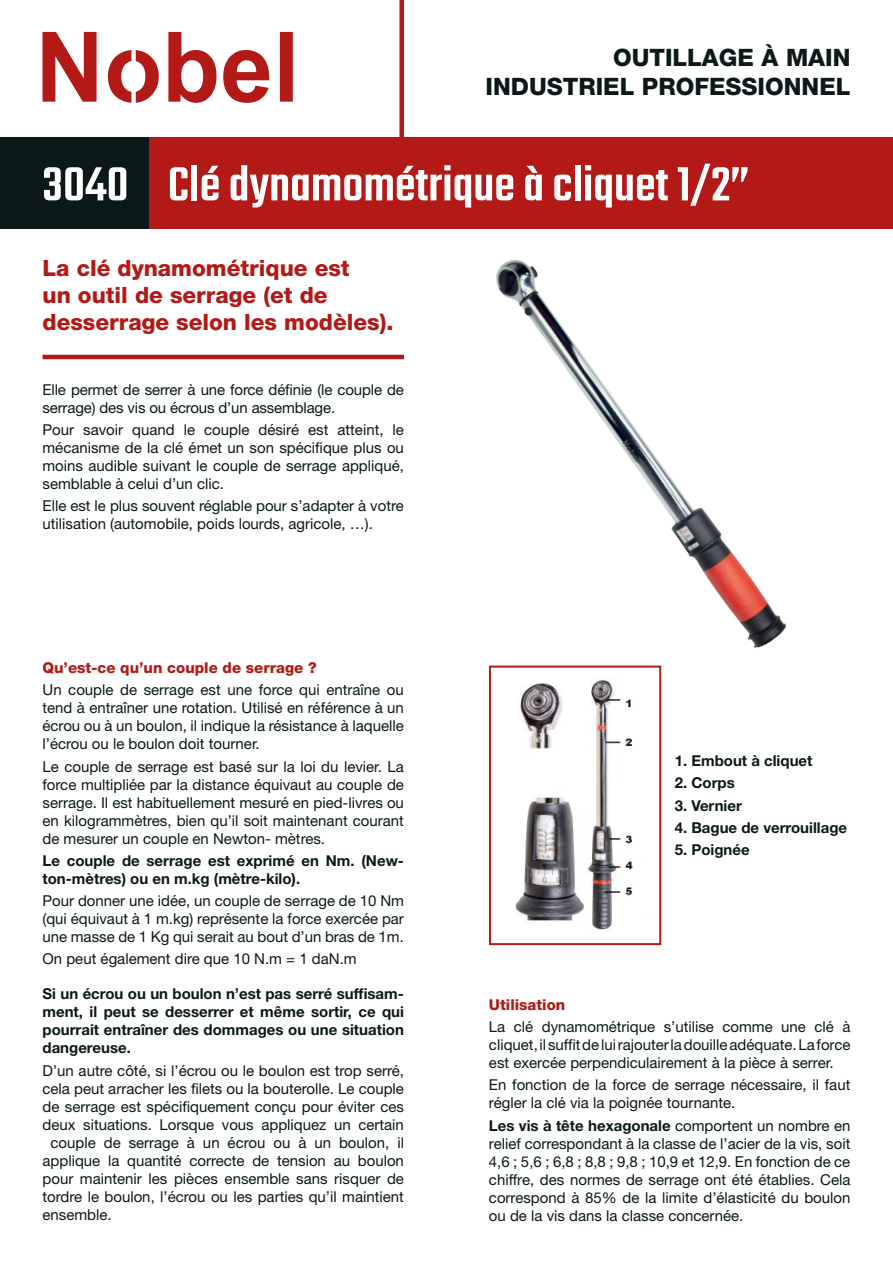
<style>
.page{position:relative;width:893px;height:1263px;background:#fff}
.page>*{position:absolute;margin:0;border:0;box-sizing:border-box;transform-origin:0 0}
.t1{font:500 52.5px "Teko";color:#fff}
.t2{font:800 24px/28.8px "Helvetica Neue LT Std";color:#0b1919;text-align:right}
.sous_titre{font:800 22.5px/27px "Helvetica Neue LT Std";color:#b31a17}
.t3{font:15px/18px "Helvetica Neue LT Std";color:#0b1919;text-align:justify}
.t4{font:700 15px/18px "Helvetica Neue LT Std";color:#0b1919}
.sous_titre-2{font:800 15px "Helvetica Neue LT Std";color:#b31a17}
.s1{font-weight:700}
</style>
<div class="page">
<div style="left:399px;top:0;width:5px;height:170px;background:#b31a17"></div>
<svg style="left:43px;top:32px;width:54px;height:70px"></svg>
<svg style="left:168px;top:32px;width:48px;height:71px"></svg>
<svg style="left:223px;top:50px;width:46px;height:53px"></svg>
<svg style="left:280px;top:32px;width:13px;height:70px"></svg>
<svg style="left:108px;top:50px;width:51px;height:53px"></svg>
<div style="left:0;top:137px;width:893px;height:92px;background:#b31a17"></div>
<div style="left:0;top:137px;width:149px;height:92px;background:#0b1919"></div>
<img style="left:496px;top:260px;width:291px;height:389px">
<img style="left:515px;top:680px;width:118px;height:251px">
<div style="left:489px;top:666px;width:172px;height:279px;border:2px solid #b31a17"></div>
<hr style="left:43px;top:355px;width:361px;height:4px;background:#b31a17">
<p class="t2" style="left:485px;top:43px;width:366px">OUTILLAGE À MAIN<br>INDUSTRIEL PROFESSIONNEL</p>
<p class="t1" style="left:43px;top:154px;width:88px">3040</p>
<p class="t1" style="left:168px;top:154px;width:583px">Clé dynamométrique à cliquet 1/2”</p>
<p class="sous_titre" style="left:43px;top:255px;width:352px">La clé dynamométrique est<br>un outil de serrage (et de desserrage selon les modèles).</p>
<p class="t3" style="left:43px;top:380px;width:363px">Elle permet de serrer à une force définie (le couple de serrage) des vis ou écrous d’un assemblage.</p>
<p class="t3" style="left:43px;top:420px;width:363px">Pour savoir quand le couple désiré est atteint, le mécanisme de la clé émet un son spécifique plus ou moins audible suivant le couple de serrage appliqué, semblable à celui d’un clic.</p>
<p class="t3" style="left:43px;top:496px;width:363px">Elle est le plus souvent réglable pour s’adapter à votre utilisation (automobile, poids lourds, agricole, …).</p>
<p class="sous_titre-2" style="left:43px;top:659px;width:276px">Qu’est-ce qu’un couple de serrage ?</p>
<p class="t3" style="left:43px;top:681px;width:363px">Un couple de serrage est une force qui entraîne ou tend à entraîner une rotation. Utilisé en référence à un écrou ou à un boulon, il indique la résistance à laquelle l’écrou ou le boulon doit tourner.</p>
<p class="t3" style="left:43px;top:757px;width:363px">Le couple de serrage est basé sur la loi du levier. La force multipliée par la distance équivaut au couple de serrage. Il est habituellement mesuré en pied-livres ou en kilogrammètres, bien qu’il soit maintenant courant de mesurer un couple en Newton- mètres.</p>
<p class="t4" style="left:43px;top:851px;width:363px">Le couple de serrage est exprimé en Nm. (New&shy;ton-mètres) ou en m.kg (mètre-kilo).</p>
<p class="t3" style="left:43px;top:891px;width:363px">Pour donner une idée, un couple de serrage de 10 Nm (qui équivaut à 1 m.kg) représente la force exercée par une masse de 1 Kg qui serait au bout d’un bras de 1m.</p>
<p class="t3" style="left:43px;top:950px;width:316px">On peut également dire que 10 N.m = 1 daN.m</p>
<p class="t4" style="left:43px;top:985px;width:363px;text-align:justify">Si un écrou ou un boulon n’est pas serré suffisam&shy;ment, il peut se desserrer et même sortir, ce qui pourrait entraîner des dommages ou une situation dangereuse.</p>
<p class="t3" style="left:43px;top:1061px;width:363px">D’un autre côté, si l’écrou ou le boulon est trop serré,</p>
<p class="t3" style="left:43px;top:1079px;width:363px">cela peut arracher les filets ou la bouterolle. Le couple</p>
<p class="t3" style="left:43px;top:1097px;width:363px">de serrage est spécifiquement conçu pour éviter ces</p>
<p class="t3" style="left:43px;top:1115px;width:363px">deux situations. Lorsque vous appliquez un certain</p>
<p class="t3" style="left:50px;top:1133px;width:355px">couple de serrage à un écrou ou à un boulon, il</p>
<p class="t3" style="left:43px;top:1151px;width:363px">applique la quantité correcte de tension au boulon</p>
<p class="t3" style="left:43px;top:1169px;width:363px">pour maintenir les pièces ensemble sans risquer de</p>
<p class="t3" style="left:43px;top:1187px;width:363px">tordre le boulon, l’écrou ou les parties qu’il maintient</p>
<p class="t3" style="left:43px;top:1205px;width:71px">ensemble.</p>
<p class="t4" style="left:675px;top:751px;width:139px">1. Embout à cliquet</p>
<p class="t4" style="left:675px;top:774px;width:62px">2. Corps</p>
<p class="t4" style="left:675px;top:796px;width:69px">3. Vernier</p>
<p class="t4" style="left:675px;top:818px;width:174px">4. Bague de verrouillage</p>
<p class="t4" style="left:675px;top:840px;width:77px">5. Poignée</p>
<p class="sous_titre-2" style="left:489px;top:995px;width:78px">Utilisation</p>
<p class="t3" style="left:489px;top:1017px;width:363px">La clé dynamométrique s’utilise comme une clé à cliquet, il suffit de lui rajouter la douille adéquate. La force est exercée perpendiculairement à la pièce à serrer.</p>
<p class="t3" style="left:489px;top:1076px;width:363px">En fonction de la force de serrage nécessaire, il faut régler la clé via la poignée tournante.</p>
<p class="t3" style="left:489px;top:1116px;width:363px"><span class="s1">Les vis à tête hexagonale</span> comportent un nombre en relief correspondant à la classe de l’acier de la vis, soit 4,6 ; 5,6 ; 6,8 ; 8,8 ; 9,8 ; 10,9 et 12,9. En fonction de ce chiffre, des normes de serrage ont été établies. Cela correspond à 85% de la limite d’élasticité du boulon ou de la vis dans la classe concernée.</p>
</div>
